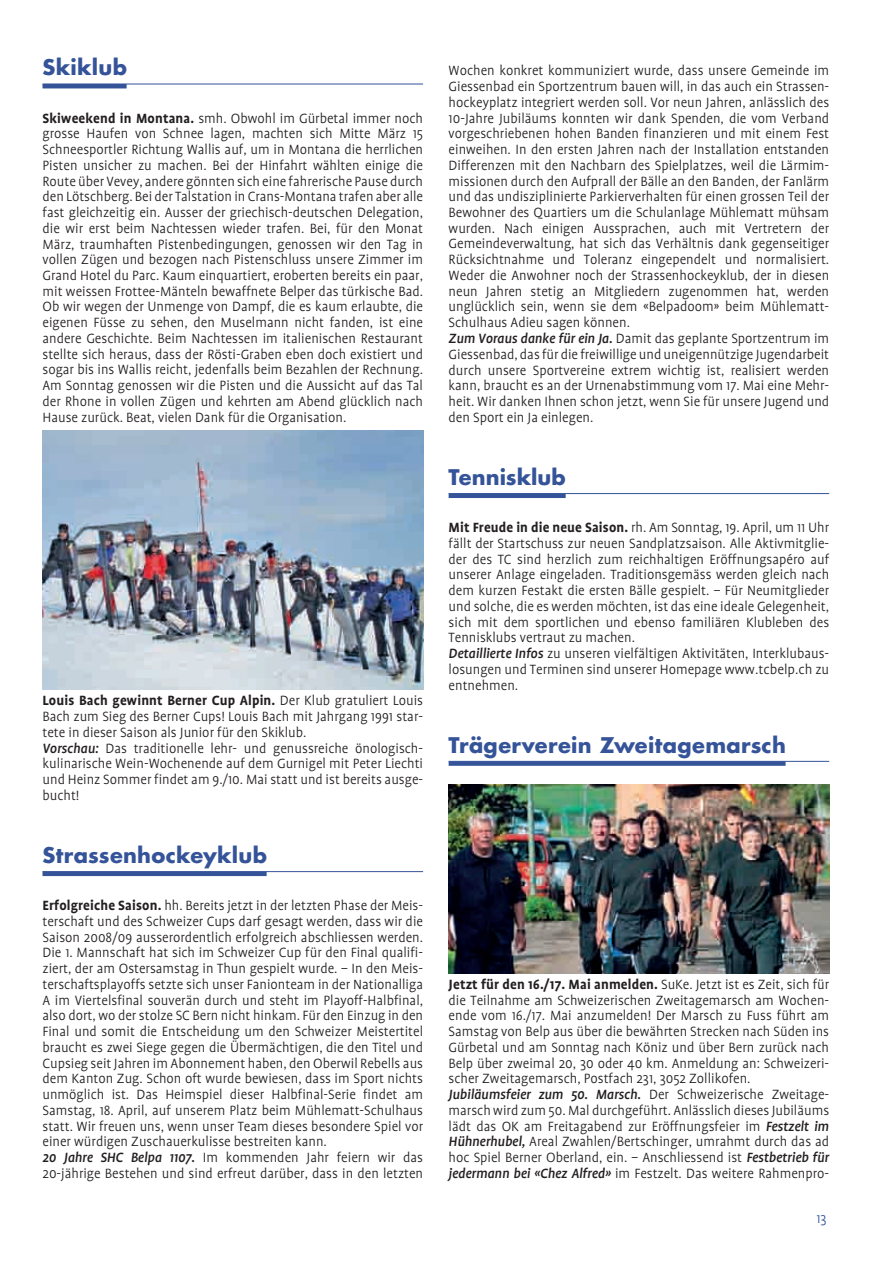
<style>
.page{position:relative;width:893px;height:1263px;background:#fff}
.page>*{position:absolute;margin:0;border:0;box-sizing:border-box;transform-origin:0 0}
.t1{font:700 21px "Futura";letter-spacing:.015em;color:#345399}
.t2{font:300 15.3px/15.8px "Profile";color:#231f20}
.t3{font:300 15.3px "Profile";color:#345399}
.s1{font-weight:700}
.s2{font-weight:500;font-style:italic}
</style>
<div class="page">
<hr style="left:0;top:0;width:1px;height:1263px;background:#d7d8ea">
<hr style="left:43px;top:84px;width:84px;height:4px;background:#345399">
<hr style="left:43px;top:84px;width:380px;height:1px;background:#345399">
<div style="left:43px;top:871px;width:224px;height:5px;background:#345399"></div>
<hr style="left:43px;top:871px;width:380px;height:1px;background:#345399">
<img style="left:43px;top:430px;width:380px;height:260px">
<div style="left:449px;top:493px;width:117px;height:5px;background:#345399"></div>
<hr style="left:449px;top:493px;width:380px;height:1px;background:#345399">
<div style="left:449px;top:761px;width:337px;height:5px;background:#345399"></div>
<hr style="left:449px;top:761px;width:380px;height:1px;background:#345399">
<img style="left:449px;top:784px;width:380px;height:189px">
<h1 class="t1" style="left:43px;top:53px;width:86px">Skiklub</h1>
<p class="t2" style="left:43px;top:110px;width:382px;text-align:justify"><span class="s1">Skiweekend in Montana.</span> smh. Obwohl im Gürbetal immer noch grosse Haufen von Schnee lagen, machten sich Mitte März 15<br>Schneesportler Richtung Wallis auf, um in Montana die herrlichen Pisten unsicher zu machen. Bei der Hinfahrt wählten einige die Route über Vevey, andere gönnten sich eine fahrerische Pause durch den Lötschberg. Bei der Talstation in Crans-Montana trafen aber alle fast gleichzeitig ein. Ausser der griechisch-deutschen Delegation, die wir erst beim Nachtessen wieder trafen. Bei, für den Monat März, traumhaften Pistenbedingungen, genossen wir den Tag in vollen Zügen und bezogen nach Pistenschluss unsere Zimmer im Grand Hotel du Parc. Kaum einquartiert, eroberten bereits ein paar, mit weissen Frottee-Mänteln bewaffnete Belper das türkische Bad.<br>Ob wir wegen der Unmenge von Dampf, die es kaum erlaubte, die eigenen Füsse zu sehen, den Muselmann nicht fanden, ist eine andere Geschichte. Beim Nachtessen im italienischen Restaurant stellte sich heraus, dass der Rösti-Graben eben doch existiert und sogar bis ins Wallis reicht, jedenfalls beim Bezahlen der Rechnung.<br>Am Sonntag genossen wir die Pisten und die Aussicht auf das Tal der Rhone in vollen Zügen und kehrten am Abend glücklich nach Hause zurück. Beat, vielen Dank für die Organisation.</p>
<p class="t2" style="left:43px;top:693px;width:382px"><span class="s1">Louis Bach gewinnt Berner Cup Alpin.</span> Der Klub gratuliert Louis Bach zum Sieg des Berner Cups! Louis Bach mit Jahrgang 1991 star&shy;tete in dieser Saison als Junior für den Skiklub.<br><span class="s2">Vorschau:</span> Das traditionelle lehr- und genussreiche önologisch&shy;kulinarische Wein-Wochenende auf dem Gurnigel mit Peter Liechti und Heinz Sommer findet am 9./10. Mai statt und ist bereits ausge&shy;bucht!</p>
<h1 class="t1" style="left:43px;top:840px;width:226px">Strassenhockeyklub</h1>
<p class="t2" style="left:43px;top:898px;width:382px"><span class="s1">Erfolgreiche Saison.</span> hh. Bereits jetzt in der letzten Phase der Meis&shy;terschaft und des Schweizer Cups darf gesagt werden, dass wir die Saison 2008/09 ausserordentlich erfolgreich abschliessen werden.<br>Die 1. Mannschaft hat sich im Schweizer Cup für den Final qualifi&shy;ziert, der am Ostersamstag in Thun gespielt wurde. – In den Meis&shy;terschaftsplayoffs setzte sich unser Fanionteam in der Nationalliga A im Viertelsfinal souverän durch und steht im Playoff-Halbfinal, also dort, wo der stolze SC Bern nicht hinkam. Für den Einzug in den Final und somit die Entscheidung um den Schweizer Meistertitel braucht es zwei Siege gegen die Übermächtigen, die den Titel und Cupsieg seit Jahren im Abonnement haben, den Oberwil Rebells aus dem Kanton Zug. Schon oft wurde bewiesen, dass im Sport nichts unmöglich ist. Das Heimspiel dieser Halbfinal-Serie findet am Samstag, 18. April, auf unserem Platz beim Mühlematt-Schulhaus statt. Wir freuen uns, wenn unser Team dieses besondere Spiel vor einer würdigen Zuschauerkulisse bestreiten kann.<br><span class="s2">20 Jahre SHC Belpa 1107.</span> Im kommenden Jahr feiern wir das 20-jährige Bestehen und sind erfreut darüber, dass in den letzten</p>
<p class="t2" style="left:449px;top:63px;width:382px">Wochen konkret kommuniziert wurde, dass unsere Gemeinde im Giessenbad ein Sportzentrum bauen will, in das auch ein Strassen&shy;hockeyplatz integriert werden soll. Vor neun Jahren, anlässlich des 10-Jahre Jubiläums konnten wir dank Spenden, die vom Verband vorgeschriebenen hohen Banden finanzieren und mit einem Fest einweihen. In den ersten Jahren nach der Installation entstanden Differenzen mit den Nachbarn des Spielplatzes, weil die Lärmim&shy;missionen durch den Aufprall der Bälle an den Banden, der Fanlärm und das undisziplinierte Parkierverhalten für einen grossen Teil der Bewohner des Quartiers um die Schulanlage Mühlematt mühsam wurden. Nach einigen Aussprachen, auch mit Vertretern der Gemeindeverwaltung, hat sich das Verhältnis dank gegenseitiger Rücksichtnahme und Toleranz eingependelt und normalisiert.<br>Weder die Anwohner noch der Strassenhockeyklub, der in diesen neun Jahren stetig an Mitgliedern zugenommen hat, werden unglücklich sein, wenn sie dem «Belpadoom» beim Mühlematt-Schulhaus Adieu sagen können.<br><span class="s2">Zum Voraus danke für ein Ja.</span> Damit das geplante Sportzentrum im Giessenbad, das für die freiwillige und uneigennützige Jugendarbeit durch unsere Sportvereine extrem wichtig ist, realisiert werden kann, braucht es an der Urnenabstimmung vom 17. Mai eine Mehr&shy;heit. Wir danken Ihnen schon jetzt, wenn Sie für unsere Jugend und den Sport ein Ja einlegen.</p>
<h1 class="t1" style="left:449px;top:462px;width:119px">Tennisklub</h1>
<p class="t2" style="left:449px;top:520px;width:382px"><span class="s1">Mit Freude in die neue Saison.</span> rh. Am Sonntag, 19. April, um 11 Uhr fällt der Startschuss zur neuen Sandplatzsaison. Alle Aktivmitglie&shy;der des TC sind herzlich zum reichhaltigen Eröffnungsapéro auf unserer Anlage eingeladen. Traditionsgemäss werden gleich nach dem kurzen Festakt die ersten Bälle gespielt. – Für Neumitglieder und solche, die es werden möchten, ist das eine ideale Gelegenheit, sich mit dem sportlichen und ebenso familiären Klubleben des Tennisklubs vertraut zu machen.<br><span class="s2">Detaillierte Infos</span> zu unseren vielfältigen Aktivitäten, Interklubaus&shy;losungen und Terminen sind unserer Homepage www.tcbelp.ch zu entnehmen.</p>
<h1 class="t1" style="left:449px;top:730px;width:339px">Trägerverein Zweitagemarsch</h1>
<p class="t2" style="left:449px;top:976px;width:382px"><span class="s1">Jetzt für den 16./17. Mai anmelden.</span> SuKe. Jetzt ist es Zeit, sich für die Teilnahme am Schweizerischen Zweitagemarsch am Wochen&shy;ende vom 16./17. Mai anzumelden! Der Marsch zu Fuss führt am Samstag von Belp aus über die bewährten Strecken nach Süden ins Gürbetal und am Sonntag nach Köniz und über Bern zurück nach Belp über zweimal 20, 30 oder 40 km. Anmeldung an: Schweizeri&shy;scher Zweitagemarsch, Postfach 231, 3052 Zollikofen.<br><span class="s2">Jubiläumsfeier zum 50. Marsch.</span> Der Schweizerische Zweitage&shy;marsch wird zum 50. Mal durchgeführt. Anlässlich dieses Jubiläums lädt das OK am Freitagabend zur Eröffnungsfeier im <span class="s2">Festzelt im Hühnerhubel,</span> Areal Zwahlen/Bertschinger, umrahmt durch das ad hoc Spiel Berner Oberland, ein. – Anschliessend ist <span class="s2">Festbetrieb für jedermann bei «Chez Alfred»</span> im Festzelt. Das weitere Rahmenpro-</p>
<p class="t3" style="left:816px;top:1211px;width:12px">13</p>
</div>
